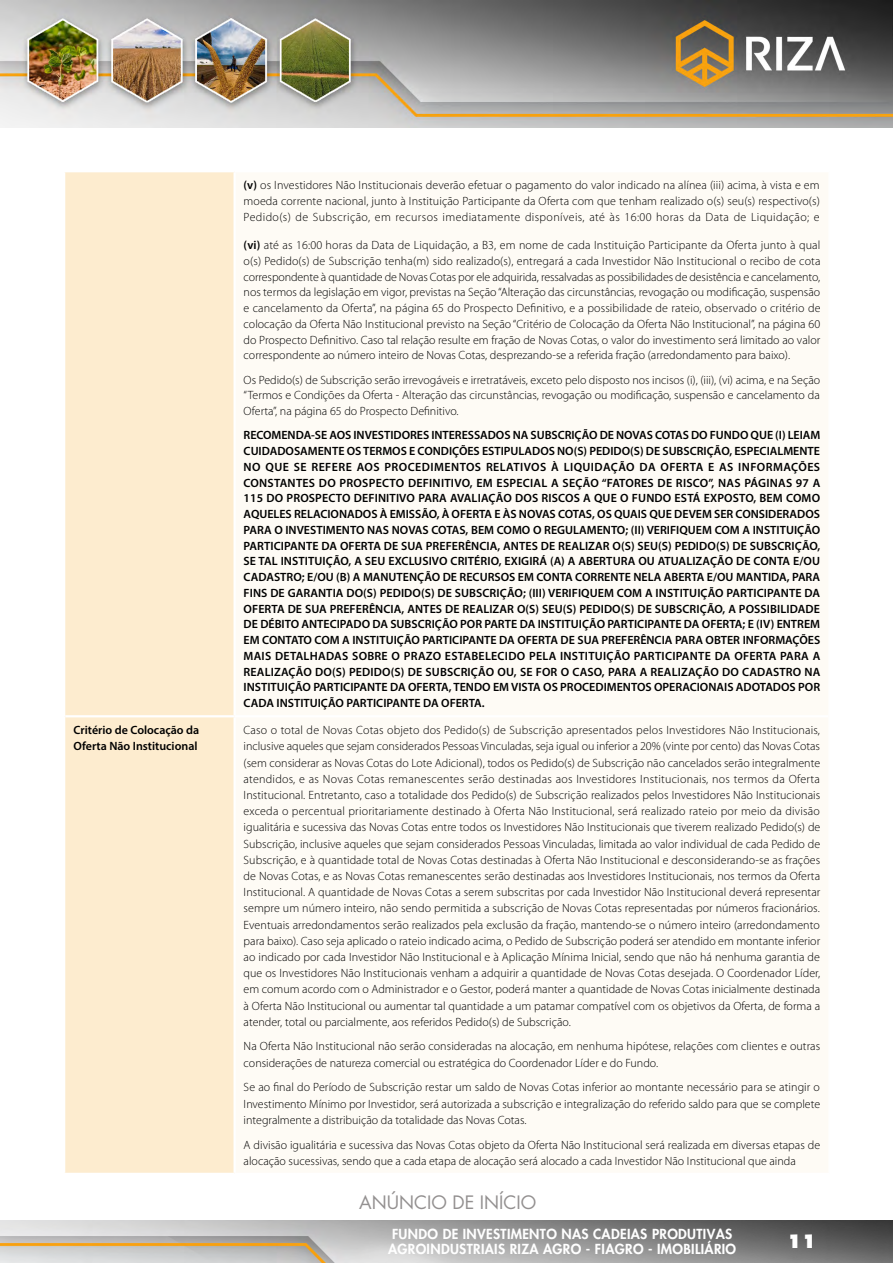
<style>
.page{position:relative;width:893px;height:1263px;background:#fff}
.page>*{position:absolute;margin:0;border:0;box-sizing:border-box;transform-origin:0 0}
.t1{font:18px "Futura PRO";color:#939090}
.t2{font:800 18px "Futura LT";color:#fff}
.t3{font:800 13.5px/15px "Futura PRO";letter-spacing:.025em;color:#fff}
.t4{font:300 12px/16.2px "Myriad Pro";color:#000;text-align:justify}
.t5{font:600 12px/15.8px "Myriad Pro";color:#000;text-align:justify}
.s1{font-weight:600}
</style>
<div class="page">
<img style="left:0;top:1220px;width:893px;height:43px">
<img style="left:0;top:0;width:893px;height:127px">
<div style="left:65px;top:172px;width:168px;height:1001px;background:#fdeccf"></div>
<hr style="left:65px;top:715px;width:170px;height:2px;background:#fff">
<p class="t4" style="left:244px;top:178px;width:578px;line-height:15.8px"><span class="s1">(v)</span> os Investidores Não Institucionais deverão efetuar o pagamento do valor indicado na alínea (iii) acima, à vista e em moeda corrente nacional, junto à Instituição Participante da Oferta com que tenham realizado o(s) seu(s) respectivo(s)<br>Pedido(s) de Subscrição, em recursos imediatamente disponíveis, até às 16:00 horas da Data de Liquidação; e</p>
<p class="t4" style="left:244px;top:238px;width:578px;line-height:15.8px"><span class="s1">(vi)</span> até as 16:00 horas da Data de Liquidação, a B3, em nome de cada Instituição Participante da Oferta junto à qual o(s) Pedido(s) de Subscrição tenha(m) sido realizado(s), entregará a cada Investidor Não Institucional o recibo de cota correspondente à quantidade de Novas Cotas por ele adquirida, ressalvadas as possibilidades de desistência e cancelamento, nos termos da legislação em vigor, previstas na Seção “Alteração das circunstâncias, revogação ou modificação, suspensão e cancelamento da Oferta”, na página 65 do Prospecto Definitivo, e a possibilidade de rateio, observado o critério de colocação da Oferta Não Institucional previsto na Seção “Critério de Colocação da Oferta Não Institucional”, na página 60 do Prospecto Definitivo. Caso tal relação resulte em fração de Novas Cotas, o valor do investimento será limitado ao valor correspondente ao número inteiro de Novas Cotas, desprezando-se a referida fração (arredondamento para baixo).</p>
<p class="t4" style="left:244px;top:372px;width:578px;line-height:15.8px">Os Pedido(s) de Subscrição serão irrevogáveis e irretratáveis, exceto pelo disposto nos incisos (i), (iii), (vi) acima, e na Seção “Termos e Condições da Oferta - Alteração das circunstâncias, revogação ou modificação, suspensão e cancelamento da Oferta”, na página 65 do Prospecto Definitivo.</p>
<p class="t5" style="left:244px;top:427px;width:578px">RECOMENDA-SE AOS INVESTIDORES INTERESSADOS NA SUBSCRIÇÃO DE NOVAS COTAS DO FUNDO QUE (I) LEIAM CUIDADOSAMENTE OS TERMOS E CONDIÇÕES ESTIPULADOS NO(S) PEDIDO(S) DE SUBSCRIÇÃO, ESPECIALMENTE NO QUE SE REFERE AOS PROCEDIMENTOS RELATIVOS À LIQUIDAÇÃO DA OFERTA E AS INFORMAÇÕES CONSTANTES DO PROSPECTO DEFINITIVO, EM ESPECIAL A SEÇÃO “FATORES DE RISCO”, NAS PÁGINAS 97 A 115 DO PROSPECTO DEFINITIVO PARA AVALIAÇÃO DOS RISCOS A QUE O FUNDO ESTÁ EXPOSTO, BEM COMO AQUELES RELACIONADOS À EMISSÃO, À OFERTA E ÀS NOVAS COTAS, OS QUAIS QUE DEVEM SER CONSIDERADOS PARA O INVESTIMENTO NAS NOVAS COTAS, BEM COMO O REGULAMENTO; (II) VERIFIQUEM COM A INSTITUIÇÃO PARTICIPANTE DA OFERTA DE SUA PREFERÊNCIA, ANTES DE REALIZAR O(S) SEU(S) PEDIDO(S) DE SUBSCRIÇÃO, SE TAL INSTITUIÇÃO, A SEU EXCLUSIVO CRITÉRIO, EXIGIRÁ (A) A ABERTURA OU ATUALIZAÇÃO DE CONTA E/OU CADASTRO; E/OU (B) A MANUTENÇÃO DE RECURSOS EM CONTA CORRENTE NELA ABERTA E/OU MANTIDA, PARA FINS DE GARANTIA DO(S) PEDIDO(S) DE SUBSCRIÇÃO; (III) VERIFIQUEM COM A INSTITUIÇÃO PARTICIPANTE DA OFERTA DE SUA PREFERÊNCIA, ANTES DE REALIZAR O(S) SEU(S) PEDIDO(S) DE SUBSCRIÇÃO, A POSSIBILIDADE DE DÉBITO ANTECIPADO DA SUBSCRIÇÃO POR PARTE DA INSTITUIÇÃO PARTICIPANTE DA OFERTA; E (IV) ENTREM EM CONTATO COM A INSTITUIÇÃO PARTICIPANTE DA OFERTA DE SUA PREFERÊNCIA PARA OBTER INFORMAÇÕES MAIS DETALHADAS SOBRE O PRAZO ESTABELECIDO PELA INSTITUIÇÃO PARTICIPANTE DA OFERTA PARA A REALIZAÇÃO DO(S) PEDIDO(S) DE SUBSCRIÇÃO OU, SE FOR O CASO, PARA A REALIZAÇÃO DO CADASTRO NA INSTITUIÇÃO PARTICIPANTE DA OFERTA, TENDO EM VISTA OS PROCEDIMENTOS OPERACIONAIS ADOTADOS POR CADA INSTITUIÇÃO PARTICIPANTE DA OFERTA.</p>
<p class="t5" style="left:74px;top:722px;width:127px;line-height:16.2px">Critério de Colocação da<br>Oferta Não Institucional</p>
<p class="t4" style="left:244px;top:722px;width:578px">Caso o total de Novas Cotas objeto dos Pedido(s) de Subscrição apresentados pelos Investidores Não Institucionais, inclusive aqueles que sejam considerados Pessoas Vinculadas, seja igual ou inferior a 20% (vinte por cento) das Novas Cotas (sem considerar as Novas Cotas do Lote Adicional), todos os Pedido(s) de Subscrição não cancelados serão integralmente atendidos, e as Novas Cotas remanescentes serão destinadas aos Investidores Institucionais, nos termos da Oferta Institucional. Entretanto, caso a totalidade dos Pedido(s) de Subscrição realizados pelos Investidores Não Institucionais exceda o percentual prioritariamente destinado à Oferta Não Institucional, será realizado rateio por meio da divisão igualitária e sucessiva das Novas Cotas entre todos os Investidores Não Institucionais que tiverem realizado Pedido(s) de Subscrição, inclusive aqueles que sejam considerados Pessoas Vinculadas, limitada ao valor individual de cada Pedido de Subscrição, e à quantidade total de Novas Cotas destinadas à Oferta Não Institucional e desconsiderando-se as frações de Novas Cotas, e as Novas Cotas remanescentes serão destinadas aos Investidores Institucionais, nos termos da Oferta Institucional. A quantidade de Novas Cotas a serem subscritas por cada Investidor Não Institucional deverá representar sempre um número inteiro, não sendo permitida a subscrição de Novas Cotas representadas por números fracionários.<br>Eventuais arredondamentos serão realizados pela exclusão da fração, mantendo-se o número inteiro (arredondamento para baixo). Caso seja aplicado o rateio indicado acima, o Pedido de Subscrição poderá ser atendido em montante inferior ao indicado por cada Investidor Não Institucional e à Aplicação Mínima Inicial, sendo que não há nenhuma garantia de que os Investidores Não Institucionais venham a adquirir a quantidade de Novas Cotas desejada. O Coordenador Líder, em comum acordo com o Administrador e o Gestor, poderá manter a quantidade de Novas Cotas inicialmente destinada à Oferta Não Institucional ou aumentar tal quantidade a um patamar compatível com os objetivos da Oferta, de forma a atender, total ou parcialmente, aos referidos Pedido(s) de Subscrição.</p>
<p class="t4" style="left:244px;top:1038px;width:578px">Na Oferta Não Institucional não serão consideradas na alocação, em nenhuma hipótese, relações com clientes e outras considerações de natureza comercial ou estratégica do Coordenador Líder e do Fundo.</p>
<p class="t4" style="left:244px;top:1079px;width:578px">Se ao final do Período de Subscrição restar um saldo de Novas Cotas inferior ao montante necessário para se atingir o Investimento Mínimo por Investidor, será autorizada a subscrição e integralização do referido saldo para que se complete integralmente a distribuição da totalidade das Novas Cotas.</p>
<p class="t4" style="left:244px;top:1136px;width:578px">A divisão igualitária e sucessiva das Novas Cotas objeto da Oferta Não Institucional será realizada em diversas etapas de alocação sucessivas, sendo que a cada etapa de alocação será alocado a cada Investidor Não Institucional que ainda</p>
<h1 class="t1" style="left:359px;top:1190px;width:178px">ANÚNCIO DE INÍCIO</h1>
<p class="t3" style="left:388px;top:1226px;width:350px">FUNDO DE INVESTIMENTO NAS CADEIAS PRODUTIVAS<br>AGROINDUSTRIAIS RIZA AGRO - FIAGRO - IMOBILIÁRIO</p>
<h1 class="t2" style="left:787px;top:1230px;width:31px">11</h1>
</div>
